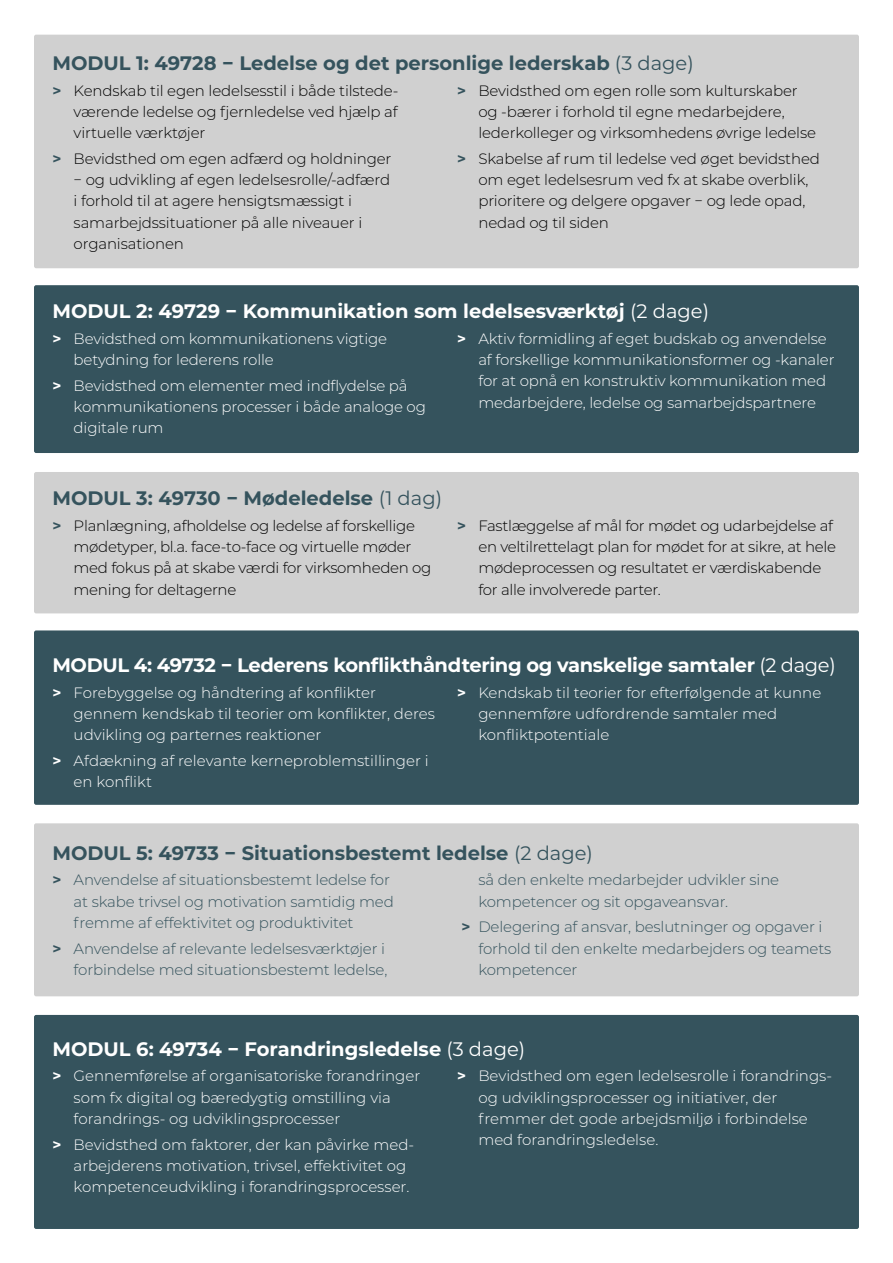
<style>
.page{position:relative;width:893px;height:1263px;background:#fff}
.page>*{position:absolute;margin:0;border:0;box-sizing:border-box;transform-origin:0 0}
.t1{font:700 19.5px "Montserrat";letter-spacing:-.005em;color:#fff}
.t2{font:700 19.5px "Montserrat";color:#35535d}
.t3{font:300 15px/21.3px "Montserrat";color:#fff}
.t4{font:300 15px/21.3px "Montserrat";letter-spacing:-.01em;color:#000}
.t5{font:300 15px/21.3px "Montserrat";letter-spacing:-.01em;color:#35535d}
.s1{font-weight:400}
.s2{font-weight:700;color:#35535d}
.s3{font-weight:700}
</style>
<div class="page">
<div style="left:34px;top:35px;width:825px;height:233px;background:#d0d0d0;border-radius:2px"></div>
<div style="left:34px;top:1015px;width:825px;height:214px;background:#35535d;border-radius:2px"></div>
<div style="left:34px;top:630px;width:825px;height:175px;background:#35535d;border-radius:2px"></div>
<div style="left:34px;top:472px;width:825px;height:141px;background:#d0d0d0;border-radius:2px"></div>
<div style="left:34px;top:285px;width:825px;height:168px;background:#35535d;border-radius:2px"></div>
<div style="left:34px;top:823px;width:825px;height:173px;background:#d0d0d0;border-radius:2px"></div>
<h1 class="t2" style="left:52px;top:49px;width:643px">MODUL 1: 49728 − Ledelse og det personlige lederskab <span class="s1">(3 dage)</span></h1>
<p class="t4" style="left:74px;top:79px;width:326px;text-align:justify;text-indent:-21px"><span class="s2">&gt;</span> Kendskab til egen ledelsesstil i både tilstede&shy;værende ledelse og fjernledelse ved hjælp af virtuelle værktøjer</p>
<p class="t4" style="left:74px;top:147px;width:319px;text-indent:-21px"><span class="s2">&gt;</span> Bevidsthed om egen adfærd og holdninger − og udvikling af egen ledelsesrolle/-adfærd i forhold til at agere hensigtsmæssigt i samarbejdssituationer på alle niveauer i organisationen</p>
<p class="t4" style="left:478px;top:79px;width:339px;text-indent:-21px"><span class="s2">&gt;</span> Bevidsthed om egen rolle som kulturskaber og -bærer i forhold til egne medarbejdere, lederkolleger og virksomhedens øvrige ledelse</p>
<p class="t4" style="left:478px;top:147px;width:343px;text-indent:-21px"><span class="s2">&gt;</span> Skabelse af rum til ledelse ved øget bevidsthed om eget ledelsesrum ved fx at skabe overblik, prioritere og delgere opgaver − og lede opad, nedad og til siden</p>
<h1 class="t1" style="left:52px;top:297px;width:658px">MODUL 2: 49729 − Kommunikation som ledelsesværktøj <span class="s1">(2 dage)</span></h1>
<p class="t3" style="left:74px;top:327px;width:315px;text-indent:-21px"><span class="s3">&gt;</span> Bevidsthed om kommunikationens vigtige betydning for lederens rolle</p>
<p class="t3" style="left:74px;top:374px;width:354px;text-indent:-21px"><span class="s3">&gt;</span> Bevidsthed om elementer med indflydelse på kommunikationens processer i både analoge og digitale rum</p>
<p class="t3" style="left:478px;top:327px;width:358px;text-indent:-21px"><span class="s3">&gt;</span> Aktiv formidling af eget budskab og anvendelse af forskellige kommunikationsformer og -kanaler for at opnå en konstruktiv kommunikation med medarbejdere, ledelse og samarbejdspartnere</p>
<h1 class="t2" style="left:52px;top:484px;width:391px">MODUL 3: 49730 − Mødeledelse <span class="s1">(1 dag)</span></h1>
<p class="t4" style="left:74px;top:514px;width:359px;text-indent:-21px"><span class="s2">&gt;</span> Planlægning, afholdelse og ledelse af forskellige mødetyper, bl.a. face-to-face og virtuelle møder med fokus på at skabe værdi for virksomheden og mening for deltagerne</p>
<p class="t4" style="left:478px;top:514px;width:359px;text-indent:-21px"><span class="s2">&gt;</span> Fastlæggelse af mål for mødet og udarbejdelse af en veltilrettelagt plan for mødet for at sikre, at hele mødeprocessen og resultatet er værdiskabende for alle involverede parter.</p>
<h1 class="t1" style="left:52px;top:651px;width:785px">MODUL 4: 49732 − Lederens konflikthåndtering og vanskelige samtaler <span class="s1">(2 dage)</span></h1>
<p class="t3" style="left:74px;top:681px;width:363px;text-indent:-21px"><span class="s3">&gt;</span> Forebyggelse og håndtering af konflikter gennem kendskab til teorier om konflikter, deres udvikling og parternes reaktioner</p>
<p class="t3" style="left:74px;top:749px;width:357px;text-indent:-21px"><span class="s3">&gt;</span> Afdækning af relevante kerneproblemstillinger i en konflikt</p>
<p class="t3" style="left:478px;top:681px;width:344px;text-indent:-21px"><span class="s3">&gt;</span> Kendskab til teorier for efterfølgende at kunne gennemføre udfordrende samtaler med konfliktpotentiale</p>
<h1 class="t2" style="left:52px;top:839px;width:542px">MODUL 5: 49733 − Situationsbestemt ledelse <span class="s1">(2 dage)</span></h1>
<p class="t5" style="left:74px;top:869px;width:322px;text-indent:-21px"><span class="s3">&gt;</span> Anvendelse af situationsbestemt ledelse for at skabe trivsel og motivation samtidig med fremme af effektivitet og produktivitet</p>
<p class="t5" style="left:52px;top:937px;width:336px;text-align:right"><span class="s3">&gt;</span> Anvendelse af relevante ledelsesværktøjer i forbindelse med situationsbestemt ledelse,</p>
<p class="t5" style="left:478px;top:869px;width:302px">så den enkelte medarbejder udvikler sine kompetencer og sit opgaveansvar.</p>
<p class="t5" style="left:478px;top:916px;width:354px;text-indent:-17px"><span class="s3">&gt;</span> Delegering af ansvar, beslutninger og opgaver i forhold til den enkelte medarbejders og teamets kompetencer</p>
<h1 class="t1" style="left:52px;top:1035px;width:474px">MODUL 6: 49734 − Forandringsledelse <span class="s1">(3 dage)</span></h1>
<p class="t3" style="left:74px;top:1065px;width:348px;text-indent:-21px"><span class="s3">&gt;</span> Gennemførelse af organisatoriske forandringer som fx digital og bæredygtig omstilling via forandrings- og udviklingsprocesser</p>
<p class="t3" style="left:74px;top:1133px;width:342px;text-indent:-21px"><span class="s3">&gt;</span> Bevidsthed om faktorer, der kan påvirke med&shy;arbejderens motivation, trivsel, effektivitet og kompetenceudvikling i forandringsprocesser.</p>
<p class="t3" style="left:478px;top:1065px;width:355px;text-indent:-21px"><span class="s3">&gt;</span> Bevidsthed om egen ledelsesrolle i forandrings&shy;og udviklingsprocesser og initiativer, der fremmer det gode arbejdsmiljø i forbindelse med forandringsledelse.</p>
</div>
